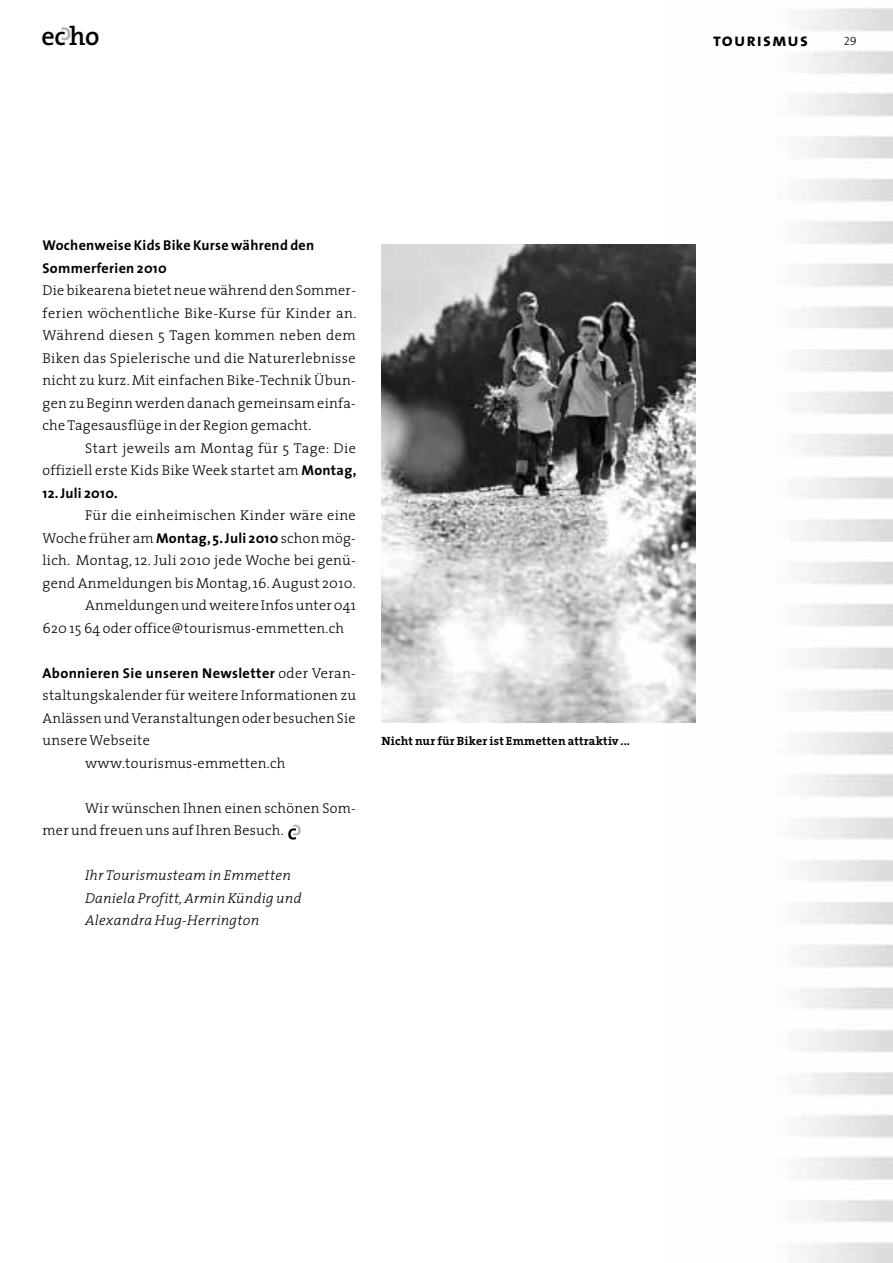
<style>
.page{position:relative;width:893px;height:1263px;background:#fff}
.page>*{position:absolute;margin:0;border:0;box-sizing:border-box;transform-origin:0 0}
.t1{font:600 26.25px "The Serif";color:#000}
.t2{font:600 21.75px "The Serif";color:#000}
.t3{font:18px "The Sans Bold Caps";letter-spacing:.06em;color:#000}
.t4{font:300 14.25px/22.5px "The Serif";letter-spacing:.02em;color:#000;text-align:justify}
.t5{font:700 14.25px/22.5px "The Sans";letter-spacing:.02em;color:#000}
.t6{font:italic 300 14.25px/22.5px "The Serif";letter-spacing:.02em;color:#000}
.t7{font:700 12px "The Serif";letter-spacing:.02em;color:#000}
.t8{font:12px "The Sans Light Caps";color:#000}
.s1{font-family:"The Sans"}
.s2{font-family:"The Sans";font-weight:700}
.s3{font-family:"The Serif";font-weight:300}
</style>
<div class="page">
<img style="left:381px;top:244px;width:315px;height:479px">
<svg style="left:288px;top:825px;width:13px;height:14px"></svg>
<h1 class="t1" style="left:41px;top:14px;width:60px">e<span class="s1">c</span>ho</h1>
<p class="t3" style="left:713px;top:24px;width:96px">tourismus</p>
<p class="t8" style="left:844px;top:31px;width:15px">29</p>
<p class="t5" style="left:43px;top:234px;width:273px">Wochenweise Kids Bike Kurse während den<br>Sommerferien 2010</p>
<p class="t4" style="left:43px;top:278px;width:315px">Die bikearena bietet neue während den Sommer&shy;ferien wöchentliche Bike-Kurse für Kinder an.<br>Während diesen 5 Tagen kommen neben dem Biken das Spielerische und die Naturerlebnisse nicht zu kurz. Mit einfachen Bike-Technik Übun&shy;gen zu Beginn werden danach gemeinsam einfa&shy;che Tagesausflüge in der Region gemacht.</p>
<p class="t4" style="left:43px;top:436px;width:316px;text-align:right">Start jeweils am Montag für 5 Tage: Die offiziell erste Kids Bike Week startet am <span class="s2">Montag,</span></p>
<p class="t5" style="left:43px;top:481px;width:77px">12. Juli 2010.</p>
<p class="t4" style="left:85px;top:503px;width:272px">Für die einheimischen Kinder wäre eine</p>
<p class="t4" style="left:43px;top:526px;width:315px">Woche früher am <span class="s2">Montag, 5. Juli 2010</span> schon mög-</p>
<p class="t4" style="left:43px;top:548px;width:315px">lich. Montag, 12. Juli 2010 jede Woche bei genü-</p>
<p class="t4" style="left:43px;top:571px;width:315px">gend Anmeldungen bis Montag, 16. August 2010.</p>
<p class="t4" style="left:85px;top:593px;width:272px">Anmeldungen und weitere Infos unter 041</p>
<p class="t4" style="left:43px;top:616px;width:303px">620 15 64 oder office@tourismus-emmetten.ch</p>
<p class="t5" style="left:43px;top:661px;width:315px">Abonnieren Sie unseren Newsletter <span class="s3">oder Veran-</span></p>
<p class="t4" style="left:43px;top:683px;width:315px">staltungskalender für weitere Informationen zu</p>
<p class="t4" style="left:43px;top:706px;width:315px">Anlässen und Veranstaltungen oder besuchen Sie</p>
<p class="t4" style="left:43px;top:728px;width:109px">unsere Webseite</p>
<p class="t4" style="left:85px;top:751px;width:202px">www.tourismus-emmetten.ch</p>
<p class="t4" style="left:43px;top:796px;width:315px;text-indent:43px">Wir wünschen Ihnen einen schönen Som&shy;mer und freuen uns auf Ihren Besuch.</p>
<p class="t6" style="left:85px;top:863px;width:218px">Ihr Tourismusteam in Emmetten<br>Daniela Profitt, Armin Kündig und<br>Alexandra Hug-Herrington</p>
<h2 class="t2" style="left:210px;top:785px;width:50px">e<span class="s1">c</span>ho</h2>
<h2 class="t2" style="left:210px;top:814px;width:50px">e<span class="s1">c</span>ho</h2>
<p class="t7" style="left:381px;top:731px;width:250px">Nicht nur für Biker ist Emmetten attraktiv ...</p>
</div>
